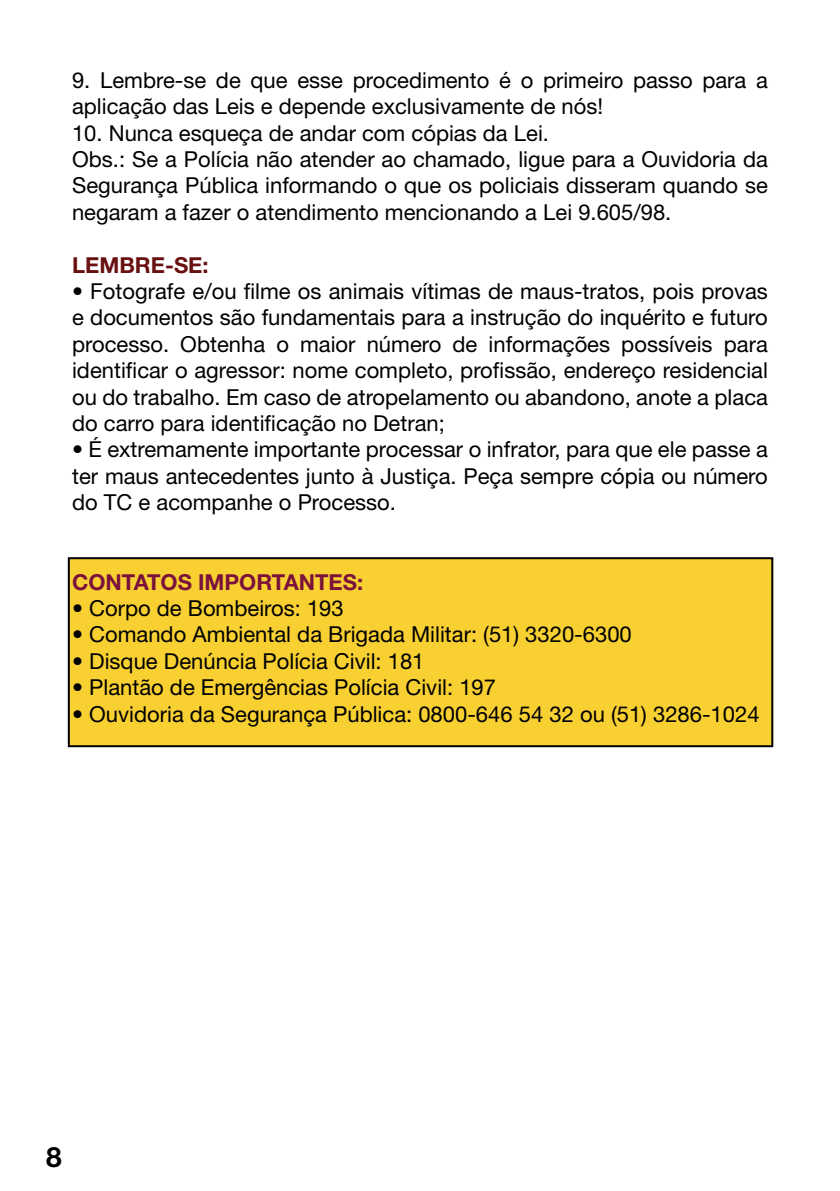
<style>
.page{position:relative;width:840px;height:1191px;background:#fff}
.page>*{position:absolute;margin:0;border:0;box-sizing:border-box;transform-origin:0 0}
.t1{font:700 28px "Helvetica Neue LT Std";color:#000}
.t2{font:22px/26.4px "Helvetica Neue LT Std";color:#000}
.t3{font:700 22px "Helvetica Neue LT Std";color:#7a123b}
.t4{font:700 22px "Helvetica Neue LT Std";color:#691011}
</style>
<div class="page">
<div style="left:69px;top:558px;width:702px;height:188px;background:#f8d032"></div>
<div style="left:68px;top:557px;width:704px;height:190px;border:2px solid #000"></div>
<p class="t2" style="left:72px;top:66px;width:697px">9. Lembre-se de que esse procedimento é o primeiro passo para a aplicação das Leis e depende exclusivamente de nós!</p>
<p class="t2" style="left:72px;top:119px;width:697px">10. Nunca esqueça de andar com cópias da Lei.<br>Obs.: Se a Polícia não atender ao chamado, ligue para a Ouvidoria da Segurança Pública informando o que os policiais disseram quando se negaram a fazer o atendimento mencionando a Lei 9.605/98.</p>
<p class="t4" style="left:72px;top:251px;width:138px">LEMBRE-SE:</p>
<p class="t2" style="left:72px;top:278px;width:697px;text-align:justify">• Fotografe e/ou filme os animais vítimas de maus-tratos, pois provas e documentos são fundamentais para a instrução do inquérito e futuro processo. Obtenha o maior número de informações possíveis para identificar o agressor: nome completo, profissão, endereço residencial ou do trabalho. Em caso de atropelamento ou abandono, anote a placa do carro para identificação no Detran;</p>
<p class="t2" style="left:72px;top:436px;width:697px;text-align:justify">• É extremamente importante processar o infrator, para que ele passe a ter maus antecedentes junto à Justiça. Peça sempre cópia ou número do TC e acompanhe o Processo.</p>
<p class="t3" style="left:72px;top:568px;width:292px">CONTATOS IMPORTANTES:</p>
<p class="t2" style="left:72px;top:594px;width:273px">• Corpo de Bombeiros: 193</p>
<p class="t2" style="left:72px;top:621px;width:561px">• Comando Ambiental da Brigada Militar: (51) 3320-6300</p>
<p class="t2" style="left:72px;top:647px;width:354px">• Disque Denúncia Polícia Civil: 181</p>
<p class="t2" style="left:72px;top:674px;width:425px">• Plantão de Emergências Polícia Civil: 197</p>
<p class="t2" style="left:72px;top:700px;width:688px">• Ouvidoria da Segurança Pública: 0800-646 54 32 ou (51) 3286-1024</p>
<p class="t1" style="left:46px;top:1139px;width:17px">8</p>
</div>
